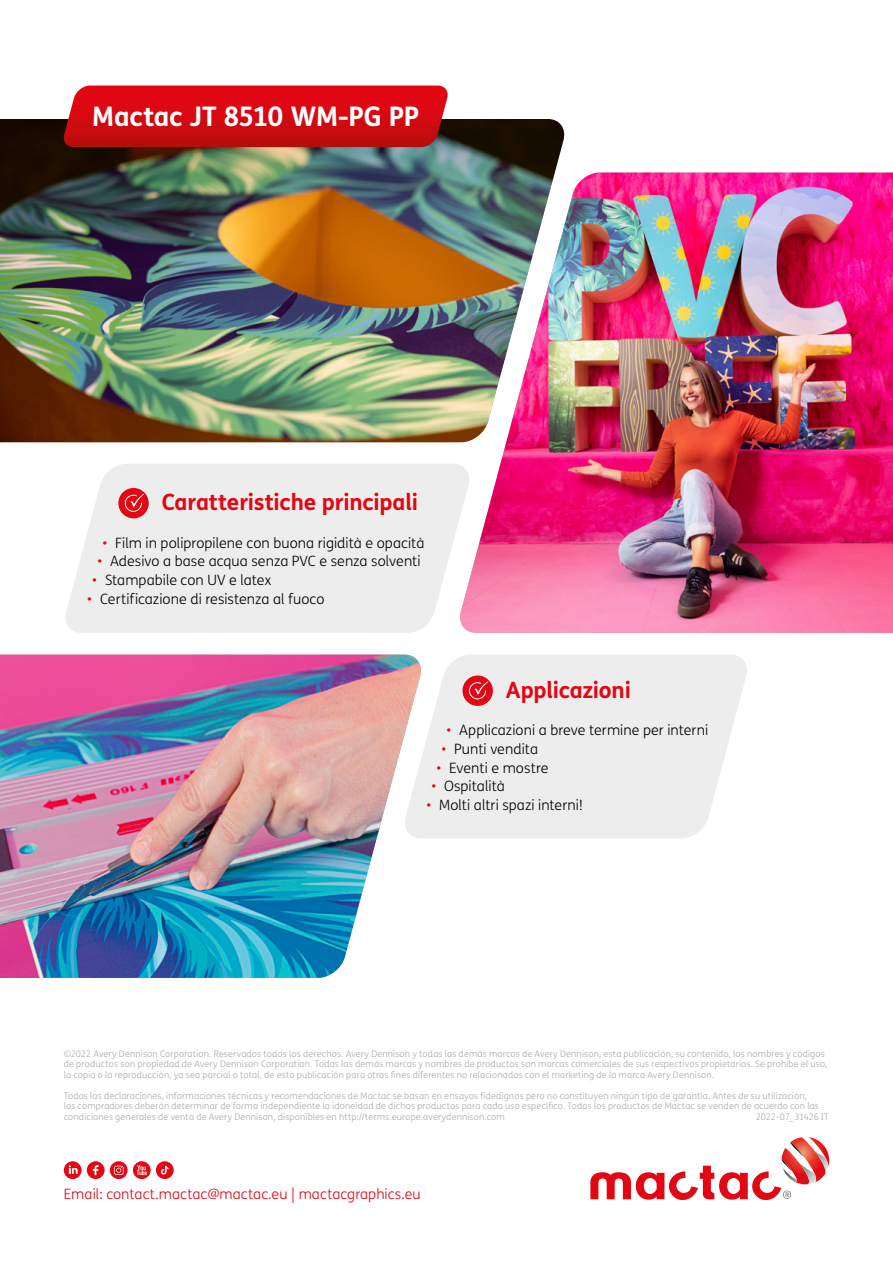
<style>
.page{position:relative;width:893px;height:1263px;background:#fff}
.page>*{position:absolute;margin:0;border:0;box-sizing:border-box;transform-origin:0 0}
.t1{font:700 27px "FS Me";letter-spacing:-.015em;color:#fff}
.t2{font:700 22.5px "FS Me";letter-spacing:-.01em;color:#e30613}
.t3{font:300 14.25px "FS Me";letter-spacing:.005em;color:#000}
.t4{font:300 14.25px "FS Me";letter-spacing:.005em;color:#e30613}
.t5{font:300 9px/10.5px "FS Me";letter-spacing:.02em;color:#a8a8a7}
.t6{font:300 9px "FS Me";letter-spacing:-.02em;color:#a8a8a7}
.s1{color:#e30613}
</style>
<div class="page">
<div style="left:66px;top:464px;width:389px;height:169px;background:#ededed"></div>
<svg style="left:426px;top:655px;width:321px;height:183px;background:#eee"></svg>
<img style="left:0;top:119px;width:565px;height:323px">
<img style="left:0;top:655px;width:423px;height:323px">
<svg style="left:62px;top:86px;width:387px;height:61px;background:#cf0f16"></svg>
<img style="left:458px;top:173px;width:435px;height:460px">
<div style="left:118px;top:488px;width:31px;height:30px;background:#e30613;border-radius:50%"></div>
<svg style="left:125px;top:494px;width:19px;height:18px"></svg>
<div style="left:462px;top:675px;width:31px;height:31px;background:#e30613;border-radius:50%"></div>
<svg style="left:469px;top:681px;width:19px;height:18px"></svg>
<svg style="left:590px;top:1137px;width:239px;height:63px"></svg>
<svg style="left:133px;top:1161px;width:18px;height:18px"></svg>
<svg style="left:64px;top:1161px;width:41px;height:18px"></svg>
<div style="left:156px;top:1161px;width:18px;height:18px;background:#e20713;border-radius:50%"></div>
<svg style="left:161px;top:1166px;width:8px;height:8px"></svg>
<svg style="left:110px;top:1161px;width:18px;height:18px"></svg>
<svg style="left:114px;top:1166px;width:10px;height:9px"></svg>
<h1 class="t1" style="left:92px;top:96px;width:329px">Mactac JT 8510 WM-PG PP</h1>
<h2 class="t2" style="left:162px;top:485px;width:258px">Caratteristiche principali</h2>
<h3 class="t3" style="left:102px;top:533px;width:324px"><span class="s1">•</span> Film in polipropilene con buona rigidità e opacità</h3>
<h3 class="t3" style="left:97px;top:552px;width:325px"><span class="s1">•</span> Adesivo a base acqua senza PVC e senza solventi</h3>
<h3 class="t3" style="left:92px;top:570px;width:181px"><span class="s1">•</span> Stampabile con UV e latex</h3>
<h3 class="t3" style="left:87px;top:589px;width:239px"><span class="s1">•</span> Certificazione di resistenza al fuoco</h3>
<h2 class="t2" style="left:506px;top:672px;width:126px">Applicazioni</h2>
<h3 class="t3" style="left:446px;top:720px;width:263px"><span class="s1">•</span> Applicazioni a breve termine per interni</h3>
<h3 class="t3" style="left:441px;top:739px;width:98px"><span class="s1">•</span> Punti vendita</h3>
<h3 class="t3" style="left:436px;top:758px;width:114px"><span class="s1">•</span> Eventi e mostre</h3>
<h3 class="t3" style="left:431px;top:777px;width:75px"><span class="s1">•</span> Ospitalità</h3>
<h3 class="t3" style="left:426px;top:795px;width:158px"><span class="s1">•</span> Molti altri spazi interni!</h3>
<p class="t5" style="left:64px;top:1048px;width:765px">©2022 Avery Dennison Corporation. Reservados todos los derechos. Avery Dennison y todas las demás marcas de Avery Dennison, esta publicación, su contenido, los nombres y códigos de productos son propiedad de Avery Dennison Corporation. Todas las demás marcas y nombres de productos son marcas comerciales de sus respectivos propietarios. Se prohíbe el uso, la copia o la reproducción, ya sea parcial o total, de esta publicación para otros fines diferentes no relacionados con el marketing de la marca Avery Dennison.</p>
<p class="t5" style="left:64px;top:1090px;width:757px">Todas las declaraciones, informaciones técnicas y recomendaciones de Mactac se basan en ensayos fidedignos pero no constituyen ningún tipo de garantía. Antes de su utilización, los compradores deberán determinar de forma independiente la idoneidad de dichos productos para cada uso específico. Todos los productos de Mactac se venden de acuerdo con las condiciones generales de venta de Avery Dennison, disponibles en http://terms.europe.averydennison.com</p>
<p class="t6" style="left:756px;top:1110px;width:75px">2022-07_31426 IT</p>
<h3 class="t4" style="left:64px;top:1184px;width:358px">Email: contact.mactac@mactac.eu | mactacgraphics.eu</h3>
</div>
